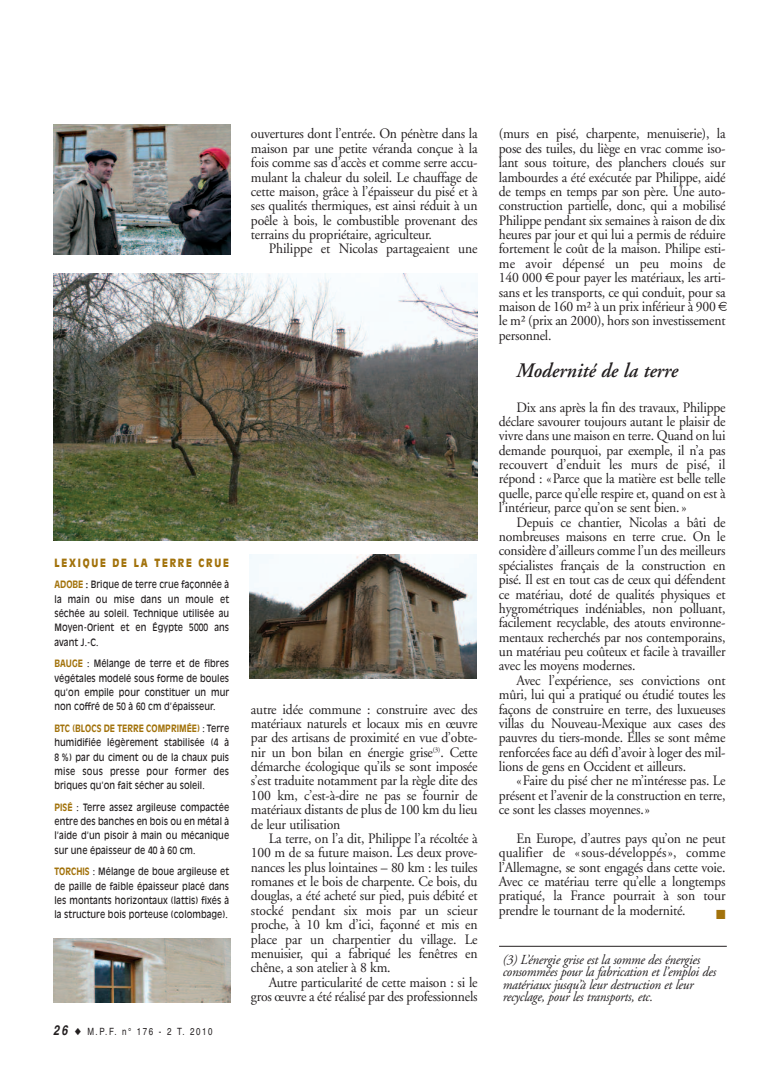
<style>
.page{position:relative;width:780px;height:1088px;background:#fff}
.page>*{position:absolute;margin:0;border:0;box-sizing:border-box;transform-origin:0 0}
.t1{font:italic 600 20.62px "Adobe Garamond";color:#231f20;scale:.95 1}
.t2{font:14.38px/14.4px "Adobe Garamond";letter-spacing:-.015em;color:#231f20;text-align:justify;scale:.95 1}
.t3{font:italic 13.75px/12.5px "Adobe Garamond";letter-spacing:-.015em;color:#231f20;scale:.95 1}
.t4{font:13.12px "Zapf Dingbats";color:#a2720b;scale:.95 1}
.t5{font:900 11.25px "Antique Olive";letter-spacing:.185em;color:#a2720b;scale:.85 1}
.t6{font:10px/14.4px "Antique Olive";letter-spacing:.005em;color:#231f20;text-align:justify;scale:.85 1}
.t7{font:10px "Helvetica";letter-spacing:.195em;color:#231f20;scale:.8 1}
.s1{font-weight:700;color:#a2720b}
.s2{font-weight:700}
.s3{font-weight:700;font-style:italic;font-size:13.75px}
</style>
<div class="page">
<img style="left:53px;top:273px;width:424px;height:267px">
<img style="left:53px;top:124px;width:177px;height:130px">
<img style="left:53px;top:938px;width:177px;height:64px">
<img style="left:250px;top:554px;width:226px;height:125px">
<hr style="left:499px;top:946px;width:227px;height:1px;background:#231f20">
<p class="t5" style="left:54px;top:558px;width:207px">LEXIQUE DE LA TERRE CRUE</p>
<p class="t6" style="left:54px;top:578px;width:207px"><span class="s1">ADOBE</span> <span class="s2">:</span> Brique de terre crue façonnée à la main ou mise dans un moule et séchée au soleil. Technique utilisée au Moyen-Orient et en Égypte 5000 ans avant J.-C.</p>
<p class="t6" style="left:54px;top:657px;width:207px"><span class="s1">BAUGE</span> : Mélange de terre et de fibres végétales modelé sous forme de boules qu’on empile pour constituer un mur non coffré de 50 à 60 cm d’épaisseur.</p>
<p class="t6" style="left:54px;top:721px;width:207px"><span class="s1">BTC (BLOCS DE TERRE COMPRIMÉE)</span> : Terre humidifiée légèrement stabilisée (4 à 8 %) par du ciment ou de la chaux puis mise sous presse pour former des briques qu’on fait sécher au soleil.</p>
<p class="t6" style="left:54px;top:800px;width:207px"><span class="s1">PISÉ</span> : Terre assez argileuse compactée entre des banches en bois ou en métal à l’aide d’un pisoir à main ou mécanique sur une épaisseur de 40 à 60 cm.</p>
<p class="t6" style="left:54px;top:865px;width:207px"><span class="s1">TORCHIS</span> : Mélange de boue argileuse et de paille de faible épaisseur placé dans les montants horizontaux (lattis) fixés à la structure bois porteuse (colombage).</p>
<p class="t7" style="left:53px;top:1026px;width:201px"><span class="s3">26</span> ◆ M.P.F. n° 176 - 2 T. 2010</p>
<p class="t2" style="left:251px;top:128px;width:240px">ouvertures dont l’entrée. On pénètre dans la maison par une petite véranda conçue à la fois comme sas d’accès et comme serre accu&shy;mulant la chaleur du soleil. Le chauffage de cette maison, grâce à l’épaisseur du pisé et à ses qualités thermiques, est ainsi réduit à un poêle à bois, le combustible provenant des terrains du propriétaire, agriculteur.</p>
<p class="t2" style="left:269px;top:243px;width:221px">Philippe et Nicolas partageaient une</p>
<p class="t2" style="left:251px;top:703px;width:240px">autre idée commune : construire avec des matériaux naturels et locaux mis en œuvre par des artisans de proximité en vue d’obte&shy;nir un bon bilan en énergie grise<sup>(3)</sup>. Cette démarche écologique qu’ils se sont imposée s’est traduite notamment par la règle dite des 100 km, c’est-à-dire ne pas se fournir de matériaux distants de plus de 100 km du lieu de leur utilisation</p>
<p class="t2" style="left:251px;top:832px;width:240px;text-indent:18px">La terre, on l’a dit, Philippe l’a récoltée à 100 m de sa future maison. Les deux prove&shy;nances les plus lointaines – 80 km : les tuiles romanes et le bois de charpente. Ce bois, du douglas, a été acheté sur pied, puis débité et stocké pendant six mois par un scieur proche, à 10 km d’ici, façonné et mis en place par un charpentier du village. Le menuisier, qui a fabriqué les fenêtres en chêne, a son atelier à 8 km.</p>
<p class="t2" style="left:251px;top:976px;width:240px;text-align:right">Autre particularité de cette maison : si le gros œuvre a été réalisé par des professionnels</p>
<p class="t2" style="left:499px;top:128px;width:240px;text-align:left">(murs en pisé, charpente, menuiserie), la pose des tuiles, du liège en vrac comme iso&shy;lant sous toiture, des planchers cloués sur lambourdes a été exécutée par Philippe, aidé de temps en temps par son père. Une auto&shy;construction partielle, donc, qui a mobilisé Philippe pendant six semaines à raison de dix heures par jour et qui lui a permis de réduire fortement le coût de la maison. Philipe esti&shy;me avoir dépensé un peu moins de 140 000 pour payer les matériaux, les arti&shy;sans et les transports, ce qui conduit, pour sa maison de 160 m² à un prix inférieur à 900 le m² (prix an 2000), hors son investissement personnel.</p>
<h1 class="t1" style="left:516px;top:363px;width:171px">Modernité de la terre</h1>
<p class="t2" style="left:499px;top:401px;width:240px;text-indent:18px">Dix ans après la fin des travaux, Philippe déclare savourer toujours autant le plaisir de vivre dans une maison en terre. Quand on lui demande pourquoi, par exemple, il n’a pas recouvert d’enduit les murs de pisé, il répond : «Parce que la matière est belle telle quelle, parce qu’elle respire et, quand on est à l’intérieur, parce qu’on se sent bien.»</p>
<p class="t2" style="left:499px;top:516px;width:240px;text-indent:18px">Depuis ce chantier, Nicolas a bâti de nombreuses maisons en terre crue. On le considère d’ailleurs comme l’un des meilleurs spécialistes français de la construction en pisé. Il est en tout cas de ceux qui défendent ce matériau, doté de qualités physiques et hygrométriques indéniables, non polluant, facilement recyclable, des atouts environne&shy;mentaux recherchés par nos contemporains, un matériau peu coûteux et facile à travailler avec les moyens modernes.</p>
<p class="t2" style="left:499px;top:674px;width:240px;text-indent:18px">Avec l’expérience, ses convictions ont mûri, lui qui a pratiqué ou étudié toutes les façons de construire en terre, des luxueuses villas du Nouveau-Mexique aux cases des pauvres du tiers-monde. Elles se sont même renforcées face au défi d’avoir à loger des mil&shy;lions de gens en Occident et ailleurs.</p>
<p class="t2" style="left:499px;top:775px;width:240px;text-indent:18px">«Faire du pisé cher ne m’intéresse pas. Le présent et l’avenir de la construction en terre, ce sont les classes moyennes.»</p>
<p class="t2" style="left:499px;top:832px;width:240px;text-indent:18px">En Europe, d’autres pays qu’on ne peut qualifier de «sous-développés», comme l’Allemagne, se sont engagés dans cette voie.<br>Avec ce matériau terre qu’elle a longtemps pratiqué, la France pourrait à son tour prendre le tournant de la modernité.</p>
<p class="t4" style="left:716px;top:907px;width:11px">■</p>
<p class="t3" style="left:502px;top:954px;width:226px">(3) L’énergie grise est la somme des énergies consommées pour la fabrication et l’emploi des matériaux jusqu’à leur destruction et leur recyclage, pour les transports, etc.</p>
</div>
